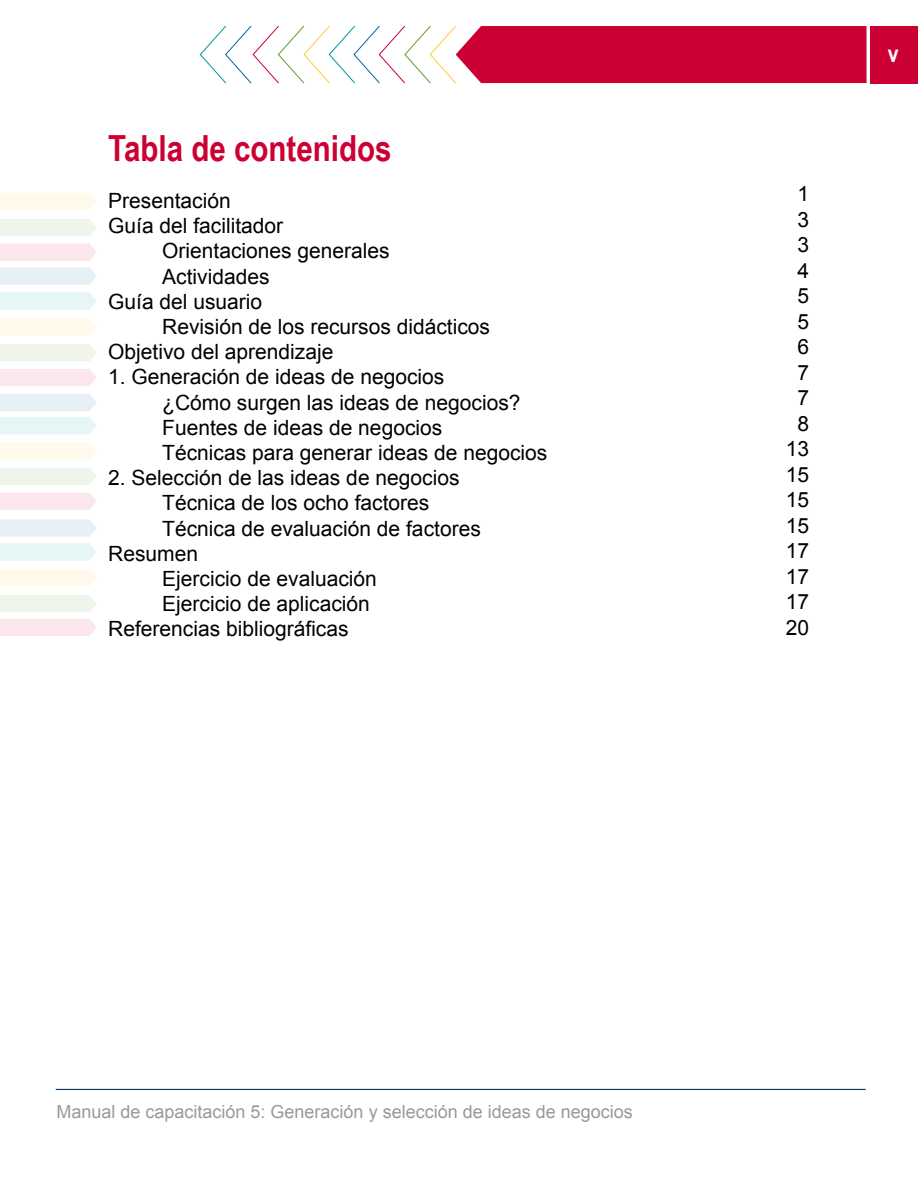
<style>
.page{position:relative;width:918px;height:1188px;background:#fff}
.page>*{position:absolute;margin:0;border:0;box-sizing:border-box;transform-origin:0 0}
.t1{font:700 36px "Arial Narrow";color:#c03}
.t2{font:700 24px "Arial Narrow";color:#fff}
.t3{font:21px/25.5px "Arial";color:#000}
.t4{font:18px "Arial";color:#999}
</style>
<div class="page">
<hr style="left:56px;top:1089px;width:810px;height:1px;background:#036">
<svg style="left:199px;top:25px;width:668px;height:59px"></svg>
<div style="left:870px;top:26px;width:48px;height:57px;background:#c03"></div>
<div style="left:0;top:193px;width:97px;height:17px;background:#fffaeb"></div>
<div style="left:0;top:219px;width:97px;height:17px;background:#f0f5eb"></div>
<div style="left:0;top:244px;width:97px;height:17px;background:#fae6eb"></div>
<svg style="left:0;top:267px;width:97px;height:18px;background:#e7f1f5"></svg>
<svg style="left:0;top:292px;width:97px;height:18px;background:#e7f5f5"></svg>
<div style="left:0;top:318px;width:96px;height:18px;background:#fffaeb"></div>
<div style="left:0;top:344px;width:97px;height:17px;background:#f0f5eb"></div>
<div style="left:0;top:369px;width:97px;height:17px;background:#fae6eb"></div>
<div style="left:0;top:394px;width:97px;height:17px;background:#e6f0f5"></div>
<div style="left:0;top:417px;width:97px;height:17px;background:#e6f5f5"></div>
<div style="left:0;top:442px;width:97px;height:17px;background:#fffaeb"></div>
<div style="left:0;top:468px;width:97px;height:17px;background:#f0f5eb"></div>
<div style="left:0;top:493px;width:97px;height:17px;background:#fae6eb"></div>
<div style="left:0;top:520px;width:97px;height:17px;background:#e6f0f5"></div>
<svg style="left:0;top:543px;width:97px;height:18px;background:#e7f5f5"></svg>
<div style="left:0;top:569px;width:96px;height:18px;background:#fffaeb"></div>
<div style="left:0;top:595px;width:97px;height:17px;background:#f0f5eb"></div>
<div style="left:0;top:619px;width:97px;height:17px;background:#fae6eb"></div>
<h1 class="t1" style="left:108px;top:121px;width:285px">Tabla de contenidos</h1>
<p class="t3" style="left:108px;top:188px;width:124px">Presentación</p>
<p class="t3" style="left:108px;top:213px;width:177px">Guía del facilitador</p>
<p class="t3" style="left:162px;top:239px;width:229px">Orientaciones generales</p>
<p class="t3" style="left:162px;top:264px;width:109px">Actividades</p>
<p class="t3" style="left:108px;top:289px;width:156px">Guía del usuario</p>
<p class="t3" style="left:162px;top:314px;width:329px">Revisión de los recursos didácticos</p>
<p class="t3" style="left:108px;top:339px;width:227px">Objetivo del aprendizaje</p>
<p class="t3" style="left:162px;top:365px;width:387px;text-indent:-54px">1. Generación de ideas de negocios<br>¿Cómo surgen las ideas de negocios?<br>Fuentes de ideas de negocios<br>Técnicas para generar ideas de negocios</p>
<p class="t3" style="left:108px;top:465px;width:353px">2. Selección de las ideas de negocios</p>
<p class="t3" style="left:162px;top:491px;width:269px">Técnica de los ocho factores</p>
<p class="t3" style="left:162px;top:516px;width:320px">Técnica de evaluación de factores</p>
<p class="t3" style="left:108px;top:541px;width:91px">Resumen</p>
<p class="t3" style="left:162px;top:566px;width:216px">Ejercicio de evaluación</p>
<p class="t3" style="left:162px;top:591px;width:209px">Ejercicio de aplicación</p>
<p class="t3" style="left:108px;top:617px;width:242px">Referencias bibliográficas</p>
<p class="t3" style="left:786px;top:181px;width:25px;text-align:center">1<br>3<br>3<br>4<br>5<br>5<br>6<br>7<br>7<br>8<br>13<br>15<br>15<br>15<br>17<br>17<br>17<br>20</p>
<p class="t2" style="left:888px;top:35px;width:12px">v</p>
<p class="t4" style="left:57px;top:1099px;width:578px">Manual de capacitación 5: Generación y selección de ideas de negocios</p>
</div>
